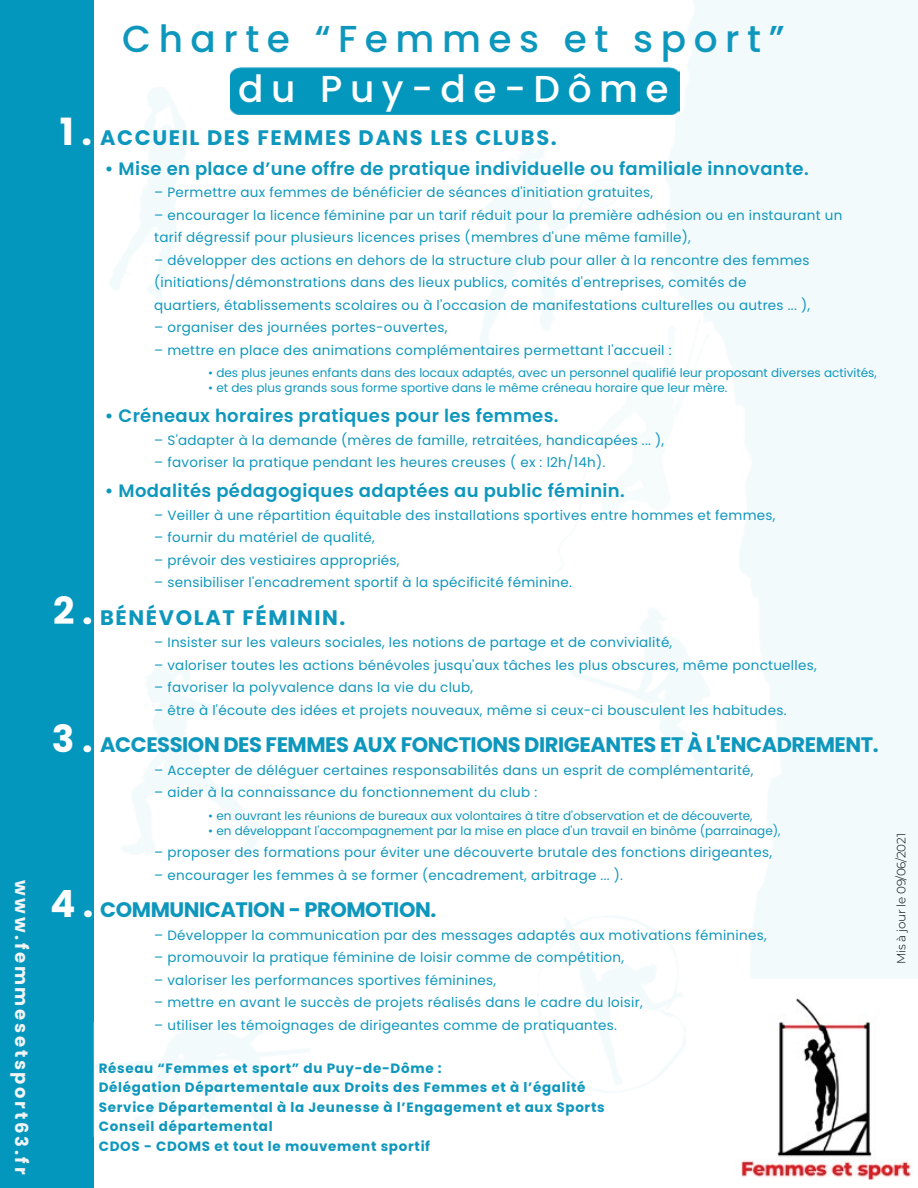
<style>
.page{position:relative;width:918px;height:1188px;background:#fff}
.page>*{position:absolute;margin:0;border:0;box-sizing:border-box;transform-origin:0 0}
.t1{font:500 37.5px "Poppins";letter-spacing:.2em;color:#0e97bd}
.t2{font:500 37.5px "Poppins";letter-spacing:.2em;color:#fff}
.t3{font:700 37.5px "Poppins";color:#fff}
.t4{font:700 21px "Poppins";letter-spacing:-.02em;color:#0e97bd}
.t5{font:700 21px "Poppins";letter-spacing:.075em;color:#0e97bd}
.t6{font:600 18px "Poppins";letter-spacing:.02em;color:#0e97bd}
.t7{font:700 18px "Poppins";letter-spacing:.15em;color:#f1f3f4}
.t8{font:13.5px/22.5px "Poppins";letter-spacing:.02em;color:#0e97bd}
.t9{font:700 13.5px/19.5px "Poppins";letter-spacing:.05em;color:#0e97bd}
.t10{font:12px "Poppins";color:#0e97bd}
.t11{font:300 12px "Montserrat";letter-spacing:-.02em;color:#000}
.s1{font-size:37.5px;color:#fff}
</style>
<div class="page">
<img style="left:665px;top:0;width:253px;height:1046px">
<div style="left:723px;top:980px;width:195px;height:208px;background:#fff"></div>
<div style="left:230px;top:68px;width:449px;height:47px;background:#0497bd"></div>
<img style="left:741px;top:998px;width:172px;height:181px">
<div style="left:0;top:0;width:94px;height:1188px;background:#0397bd"></div>
<img style="left:665px;top:318px;width:43px;height:256px">
<img style="left:571px;top:608px;width:139px;height:168px">
<img style="left:538px;top:916px;width:147px;height:177px">
<img style="left:93px;top:1022px;width:216px;height:115px">
<h3 class="t7" style="left:32px;top:880px;width:296px;rotate:90deg">www.femmesetsport63.fr</h3>
<h1 class="t1" style="left:122px;top:17px;width:664px">Charte “Femmes et sport”</h1>
<h1 class="t2" style="left:238px;top:67px;width:432px">du Puy-de-Dôme</h1>
<h2 class="t5" style="left:60px;top:125px;width:498px"><span class="s1">1.</span> ACCUEIL DES FEMMES DANS LES CLUBS.</h2>
<h3 class="t6" style="left:105px;top:158px;width:705px">• Mise en place d’une offre de pratique individuelle ou familiale innovante.</h3>
<p class="t8" style="left:154px;top:182px;width:501px">– Permettre aux femmes de bénéficier de séances d'initiation gratuites,</p>
<p class="t8" style="left:154px;top:204px;width:690px">– encourager la licence féminine par un tarif réduit pour la première adhésion ou en instaurant un tarif dégressif pour plusieurs licences prises (membres d'une même famille),</p>
<p class="t8" style="left:154px;top:249px;width:657px">– développer des actions en dehors de la structure club pour aller à la rencontre des femmes (initiations/démonstrations dans des lieux publics, comités d'entreprises, comités de quartiers, établissements scolaires ou à l'occasion de manifestations culturelles ou autres ... ),</p>
<p class="t8" style="left:154px;top:317px;width:295px">– organiser des journées portes-ouvertes,</p>
<p class="t8" style="left:154px;top:339px;width:519px">– mettre en place des animations complémentaires permettant l'accueil :</p>
<p class="t10" style="left:208px;top:366px;width:670px">• des plus jeunes enfants dans des locaux adaptés, avec un personnel qualifié leur proposant diverses activités,</p>
<p class="t10" style="left:208px;top:381px;width:521px">• et des plus grands sous forme sportive dans le même créneau horaire que leur mère.</p>
<h3 class="t6" style="left:105px;top:406px;width:455px">• Créneaux horaires pratiques pour les femmes.</h3>
<p class="t8" style="left:154px;top:429px;width:512px">– S'adapter à la demande (mères de famille, retraitées, handicapées ... ),</p>
<p class="t8" style="left:154px;top:452px;width:453px">– favoriser la pratique pendant les heures creuses ( ex : l2h/14h).</p>
<h3 class="t6" style="left:105px;top:481px;width:522px">• Modalités pédagogiques adaptées au public féminin.</h3>
<p class="t8" style="left:154px;top:504px;width:623px">– Veiller à une répartition équitable des installations sportives entre hommes et femmes,</p>
<p class="t8" style="left:154px;top:527px;width:222px">– fournir du matériel de qualité,</p>
<p class="t8" style="left:154px;top:549px;width:247px">– prévoir des vestiaires appropriés,</p>
<p class="t8" style="left:154px;top:572px;width:419px">– sensibiliser l'encadrement sportif à la spécificité féminine.</p>
<h2 class="t5" style="left:100px;top:605px;width:247px">BÉNÉVOLAT FÉMININ.</h2>
<p class="t8" style="left:154px;top:632px;width:520px">– Insister sur les valeurs sociales, les notions de partage et de convivialité,</p>
<p class="t8" style="left:154px;top:654px;width:664px">– valoriser toutes les actions bénévoles jusqu'aux tâches les plus obscures, même ponctuelles,</p>
<p class="t8" style="left:154px;top:677px;width:321px">– favoriser la polyvalence dans la vie du club,</p>
<p class="t8" style="left:154px;top:699px;width:634px">– être à l'écoute des idées et projets nouveaux, même si ceux-ci bousculent les habitudes.</p>
<h2 class="t4" style="left:100px;top:733px;width:780px">ACCESSION DES FEMMES AUX FONCTIONS DIRIGEANTES ET À L'ENCADREMENT.</h2>
<p class="t8" style="left:154px;top:759px;width:601px">– Accepter de déléguer certaines responsabilités dans un esprit de complémentarité,</p>
<p class="t8" style="left:154px;top:782px;width:385px">– aider à la connaissance du fonctionnement du club :</p>
<p class="t10" style="left:208px;top:809px;width:546px">• en ouvrant les réunions de bureaux aux volontaires à titre d'observation et de découverte,</p>
<p class="t10" style="left:208px;top:824px;width:574px">• en développant l'accompagnement par la mise en place d'un travail en binôme (parrainage),</p>
<p class="t8" style="left:154px;top:842px;width:619px">– proposer des formations pour éviter une découverte brutale des fonctions dirigeantes,</p>
<p class="t8" style="left:154px;top:864px;width:470px">– encourager les femmes à se former (encadrement, arbitrage ... ).</p>
<h2 class="t4" style="left:100px;top:898px;width:338px">COMMUNICATION - PROMOTION.</h2>
<p class="t8" style="left:154px;top:924px;width:614px">– Développer la communication par des messages adaptés aux motivations féminines,</p>
<p class="t8" style="left:154px;top:947px;width:471px">– promouvoir la pratique féminine de loisir comme de compétition,</p>
<p class="t8" style="left:154px;top:969px;width:344px">– valoriser les performances sportives féminines,</p>
<p class="t8" style="left:154px;top:992px;width:490px">– mettre en avant le succès de projets réalisés dans le cadre du loisir,</p>
<p class="t8" style="left:154px;top:1014px;width:464px">– utiliser les témoignages de dirigeantes comme de pratiquantes.</p>
<p class="t9" style="left:99px;top:1058px;width:507px">Réseau “Femmes et sport” du Puy-de-Dôme :<br>Délégation Départementale aux Droits des Femmes et à l’égalité Service Départemental à la Jeunesse à l’Engagement et aux Sports Conseil départemental<br>CDOS - CDOMS et tout le mouvement sportif</p>
<h1 class="t3" style="left:53px;top:589px;width:41px">2.</h1>
<h1 class="t3" style="left:52px;top:718px;width:42px">3.</h1>
<h1 class="t3" style="left:50px;top:883px;width:45px">4.</h1>
<p class="t11" style="left:893px;top:964px;width:132px;rotate:-90deg">Mis à jour le 09/06/2021</p>
</div>
